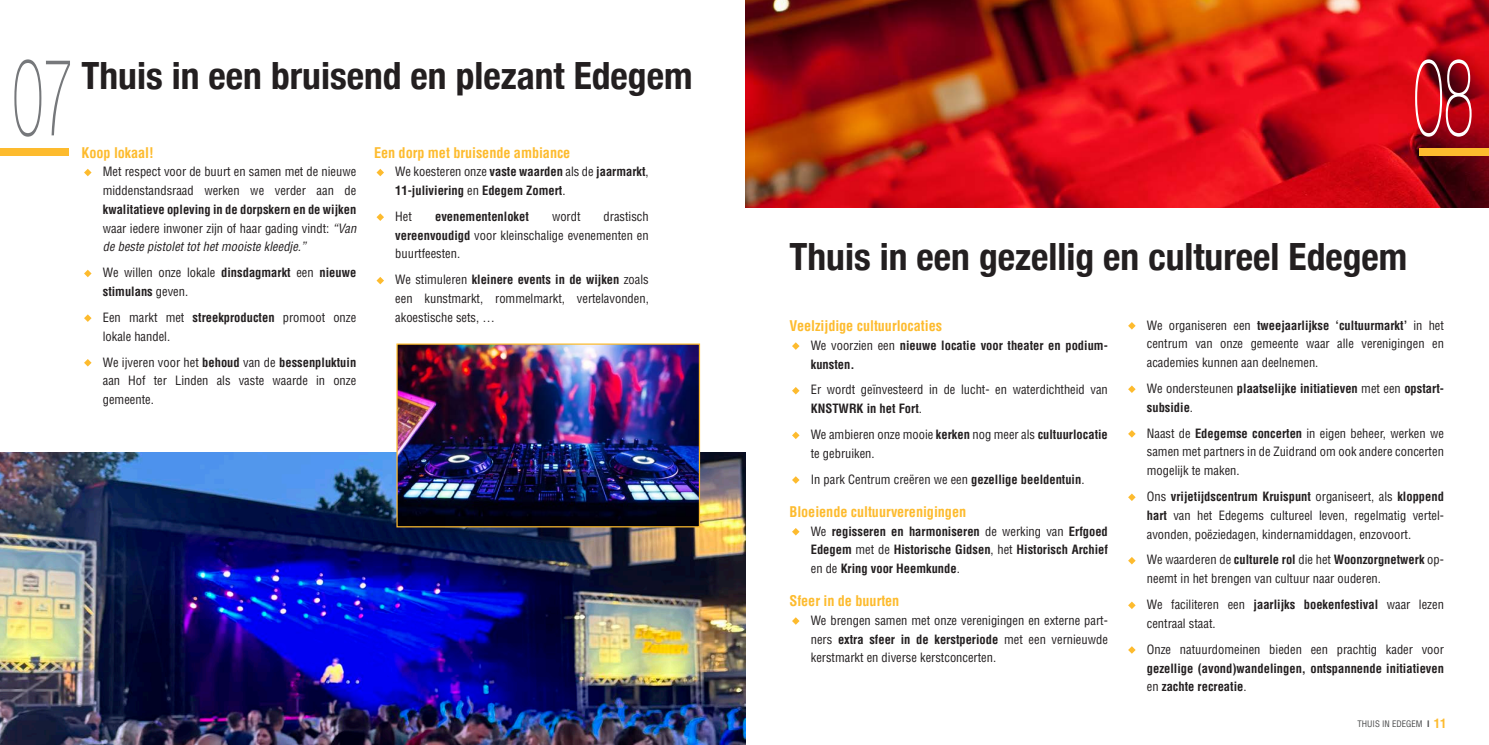
<style>
.page{position:relative;width:1489px;height:745px;background:#fff}
.page>*{position:absolute;margin:0;border:0;box-sizing:border-box;transform-origin:0 0}
.t1{font:100 108.12px "Helvetica Neue";color:#fff;scale:.5 1}
.t2{font:100 108.12px "Helvetica Neue";color:#76787b;scale:.5 1}
.grote_titel{font:700 condensed 37.5px "Helvetica Neue";color:#231f20}
.RS_Tussentitel{font:700 condensed 14.38px "Helvetica";letter-spacing:-.005em;color:#fdbb2e}
.RS___body_tab{font:condensed 12.5px/18.8px "Helvetica";color:#231f20}
.RS___body_tab-2{font:700 condensed 12.5px/18.8px "Helvetica";color:#231f20}
.t3{font:condensed 8.75px "Helvetica";color:#4b4c4d}
.s1{font-weight:700}
.s2{font-style:italic}
.s3{font-weight:400}
.s4{font-weight:700;font-size:12.5px;color:#fdbb2e}
</style>
<div class="page">
<img style="left:745px;top:0;width:743px;height:207px">
<svg style="left:84px;top:169px;width:8px;height:7px"></svg>
<svg style="left:84px;top:269px;width:8px;height:8px"></svg>
<svg style="left:84px;top:314px;width:8px;height:8px"></svg>
<svg style="left:84px;top:359px;width:8px;height:7px"></svg>
<svg style="left:376px;top:169px;width:8px;height:7px"></svg>
<svg style="left:376px;top:213px;width:8px;height:8px"></svg>
<svg style="left:376px;top:277px;width:8px;height:7px"></svg>
<svg style="left:792px;top:342px;width:7px;height:7px"></svg>
<svg style="left:792px;top:387px;width:7px;height:7px"></svg>
<svg style="left:792px;top:431px;width:7px;height:8px"></svg>
<svg style="left:792px;top:476px;width:7px;height:7px"></svg>
<svg style="left:792px;top:528px;width:7px;height:7px"></svg>
<svg style="left:792px;top:617px;width:7px;height:7px"></svg>
<svg style="left:1128px;top:322px;width:7px;height:7px"></svg>
<svg style="left:1128px;top:385px;width:7px;height:8px"></svg>
<svg style="left:1128px;top:430px;width:7px;height:7px"></svg>
<svg style="left:1128px;top:493px;width:7px;height:7px"></svg>
<svg style="left:1128px;top:557px;width:7px;height:7px"></svg>
<svg style="left:1128px;top:601px;width:7px;height:7px"></svg>
<svg style="left:1128px;top:646px;width:7px;height:7px"></svg>
<div style="left:1419px;top:148px;width:69px;height:7px;background:#fdbb2e"></div>
<div style="left:0;top:148px;width:69px;height:7px;background:#fdbb2e"></div>
<img style="left:0;top:452px;width:745px;height:292px">
<img style="left:398px;top:345px;width:300px;height:180px">
<div style="left:396px;top:343px;width:304px;height:184px;border:1px solid #fdbb2e"></div>
<p class="t2" style="left:13px;top:15px;width:122px">07</p>
<p class="grote_titel" style="left:81px;top:45px;width:612px">Thuis in een bruisend en plezant Edegem</p>
<p class="RS_Tussentitel" style="left:81px;top:143px;width:74px">Koop lokaal!</p>
<p class="RS___body_tab" style="left:103px;top:162px;width:258px">Met respect voor de buurt en samen met de nieuwe middenstandsraad werken we verder aan de <span class="s1">kwalitatieve opleving in de dorpskern en de wijken </span>waar iedere inwoner zijn of haar gading vindt: <span class="s2">“Van debestepistolettothetmooistekleedje.”</span></p>
<p class="RS___body_tab" style="left:103px;top:263px;width:255px">We willen onze lokale <span class="s1">dinsdagmarkt</span> een <span class="s1">nieuwe stimulans</span> geven.</p>
<p class="RS___body_tab" style="left:103px;top:308px;width:255px">Een markt met <span class="s1">streekproducten</span> promoot onze lokale handel.</p>
<p class="RS___body_tab" style="left:103px;top:352px;width:255px;text-align:justify">We ijveren voor het <span class="s1">behoud</span> van de <span class="s1">bessenpluktuin </span>aan Hof ter Linden als vaste waarde in onze gemeente.</p>
<p class="RS_Tussentitel" style="left:374px;top:143px;width:198px">Een dorp met bruisende ambiance</p>
<p class="RS___body_tab-2" style="left:395px;top:162px;width:255px"><span class="s3">We koesteren onze</span> vaste waarden <span class="s3">als de</span> jaarmarkt<span class="s3">,<br></span>11-juliviering <span class="s3">en</span> Edegem Zomert<span class="s3">.</span></p>
<p class="RS___body_tab" style="left:395px;top:207px;width:18px">Het</p>
<p class="RS___body_tab-2" style="left:435px;top:207px;width:95px">evenementenloket</p>
<p class="RS___body_tab" style="left:552px;top:207px;width:30px">wordt</p>
<p class="RS___body_tab" style="left:395px;top:207px;width:255px;text-align:justify;text-indent:208px">drastisch <span class="s1">vereenvoudigd</span> voor kleinschalige evenementen en buurtfeesten.</p>
<p class="RS___body_tab" style="left:395px;top:270px;width:255px;text-align:justify">We stimuleren <span class="s1">kleinere events in de wijken</span> zoals een kunstmarkt, rommelmarkt, vertelavonden, akoestische sets, …</p>
<p class="t1" style="left:1413px;top:15px;width:122px">08</p>
<p class="grote_titel" style="left:789px;top:225px;width:619px">Thuis in een gezellig en cultureel Edegem</p>
<p class="RS_Tussentitel" style="left:789px;top:316px;width:154px">Veelzijdige cultuurlocaties</p>
<p class="RS___body_tab-2" style="left:810px;top:335px;width:298px"><span class="s3">We voorzien een</span> nieuwe locatie voor theater en podium&shy;kunsten.</p>
<p class="RS___body_tab" style="left:810px;top:380px;width:298px">Er wordt geïnvesteerd in de lucht- en waterdichtheid van<br><span class="s1">KNSTWRK in het Fort</span>.</p>
<p class="RS___body_tab" style="left:810px;top:425px;width:298px">We ambieren onze mooie <span class="s1">kerken</span> nog meer als <span class="s1">cultuurlocatie </span>te gebruiken.</p>
<p class="RS___body_tab" style="left:810px;top:469px;width:275px">In park Centrum creëren we een <span class="s1">gezellige beeldentuin</span>.</p>
<p class="RS_Tussentitel" style="left:789px;top:502px;width:178px">Bloeiende cultuurverenigingen</p>
<p class="RS___body_tab-2" style="left:810px;top:521px;width:298px;text-align:justify"><span class="s3">We</span> regisseren en harmoniseren <span class="s3">de werking van</span> Erfgoed Edegem <span class="s3">met de</span> Historische Gidsen<span class="s3">, het</span> Historisch Archief <span class="s3">en de</span> Kring voor Heemkunde<span class="s3">.</span></p>
<p class="RS_Tussentitel" style="left:789px;top:591px;width:111px">Sfeer in de buurten</p>
<p class="RS___body_tab" style="left:810px;top:610px;width:298px;text-align:justify">We brengen samen met onze verenigingen en externe part&shy;ners <span class="s1">extra sfeer in de kerstperiode</span> met een vernieuwde kerstmarkt en diverse kerstconcerten.</p>
<p class="RS___body_tab" style="left:1146px;top:315px;width:298px;text-align:justify">We organiseren een <span class="s1">tweejaarlijkse ‘cultuurmarkt’</span> in het centrum van onze gemeente waar alle verenigingen en academies kunnen aan deelnemen.</p>
<p class="RS___body_tab-2" style="left:1146px;top:379px;width:298px"><span class="s3">We ondersteunen</span> plaatselijke initiatieven <span class="s3">met een</span> opstart&shy;subsidie<span class="s3">.</span></p>
<p class="RS___body_tab" style="left:1146px;top:423px;width:298px;text-align:justify">Naast de <span class="s1">Edegemse concerten</span> in eigen beheer, werken we samen met partners in de Zuidrand om ook andere concerten mogelijk te maken.</p>
<p class="RS___body_tab" style="left:1146px;top:486px;width:298px;text-align:justify">Ons <span class="s1">vrijetijdscentrum Kruispunt</span> organiseert, als <span class="s1">kloppend hart</span> van het Edegems cultureel leven, regelmatig vertel&shy;avonden, poëziedagen, kindernamiddagen, enzovoort.</p>
<p class="RS___body_tab" style="left:1146px;top:550px;width:298px">We waarderen de <span class="s1">culturele rol</span> die het <span class="s1">Woonzorgnetwerk</span> op&shy;neemt in het brengen van cultuur naar ouderen.</p>
<p class="RS___body_tab" style="left:1146px;top:594px;width:298px">We faciliteren een <span class="s1">jaarlijks boekenfestival</span> waar lezen centraal staat.</p>
<p class="RS___body_tab-2" style="left:1146px;top:639px;width:298px;text-align:justify"><span class="s3">Onze natuurdomeinen bieden een prachtig kader voor </span>gezellige (avond)wandelingen, ontspannende initiatieven <span class="s3">en</span> zachte recreatie<span class="s3">.</span></p>
<p class="t3" style="left:1357px;top:717px;width:90px">THUIS IN EDEGEM <span class="s1">I</span> <span class="s4">11</span></p>
</div>
